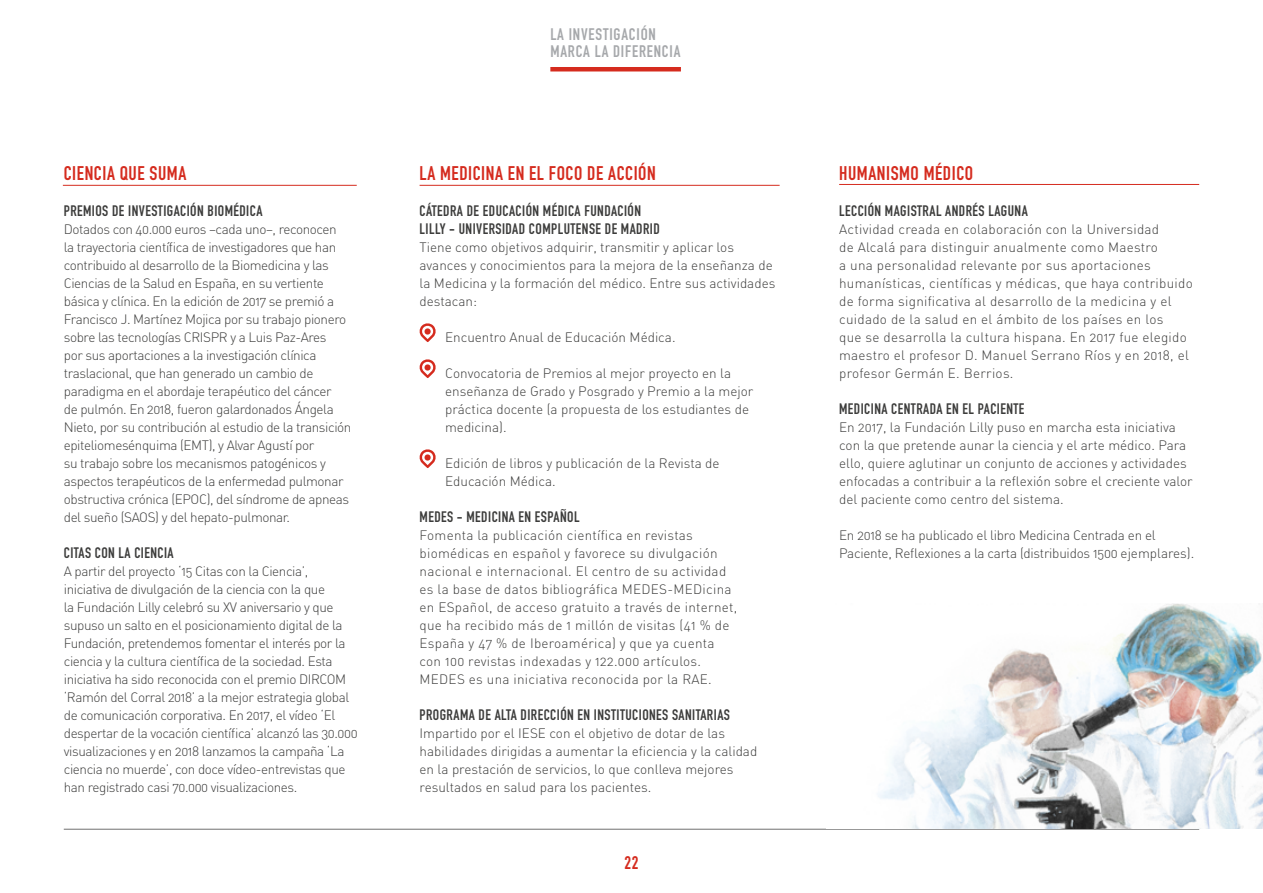
<style>
.page{position:relative;width:1263px;height:893px;background:#fff}
.page>*{position:absolute;margin:0;border:0;box-sizing:border-box;transform-origin:0 0}
.t1{font:700 19.5px "DIN Condensed";letter-spacing:.03em;color:#d52b1e}
.t2{font:700 18px "DIN Condensed";color:#d52b1e}
.t3{font:700 16.5px/16.5px "DIN Condensed";letter-spacing:.05em;color:#a6a8ab}
.t4{font:700 15px/18px "DIN Condensed";letter-spacing:.03em;color:#3c3c3b}
.t5{font:13.5px/18px "DIN Light Alternate";letter-spacing:-.03em;color:#3c3c3b}
.t6{font:13.5px/18px "DIN Light Alternate";letter-spacing:-.01em;color:#3c3c3b}
.t7{font:13.5px/18px "DIN Light Alternate";letter-spacing:.02em;color:#3c3c3b}
</style>
<div class="page">
<hr style="left:64px;top:829px;width:1135px;height:1px;background:#706f6f">
<img style="left:878px;top:603px;width:385px;height:226px">
<hr style="left:550px;top:67px;width:131px;height:4px;background:#d52b1e">
<svg style="left:419px;top:323px;width:17px;height:19px"></svg>
<svg style="left:419px;top:359px;width:17px;height:19px"></svg>
<svg style="left:419px;top:449px;width:17px;height:19px"></svg>
<hr style="left:63px;top:185px;width:294px;height:1px;background:#d52b1e">
<hr style="left:420px;top:185px;width:360px;height:1px;background:#d52b1e">
<hr style="left:839px;top:184px;width:360px;height:1px;background:#d52b1e">
<h1 class="t1" style="left:64px;top:160px;width:124px">CIENCIA QUE SUMA</h1>
<p class="t4" style="left:64px;top:202px;width:200px">PREMIOS DE INVESTIGACIÓN BIOMÉDICA</p>
<p class="t5" style="left:64px;top:220px;width:289px">Dotados con 40.000 euros –cada uno–, reconocen<br>la trayectoria científica de investigadores que han contribuido al desarrollo de la Biomedicina y las Ciencias de la Salud en España, en su vertiente básica y clínica. En la edición de 2017 se premió a Francisco J. Martínez Mojica por su trabajo pionero sobre las tecnologías CRISPR y a Luis Paz-Ares<br>por sus aportaciones a la investigación clínica traslacional, que han generado un cambio de paradigma en el abordaje terapéutico del cáncer<br>de pulmón. En 2018, fueron galardonados Ángela Nieto, por su contribución al estudio de la transición epiteliomesénquima (EMT), y Alvar Agustí por<br>su trabajo sobre los mecanismos patogénicos y aspectos terapéuticos de la enfermedad pulmonar obstructiva crónica (EPOC), del síndrome de apneas del sueño (SAOS) y del hepato-pulmonar.</p>
<p class="t4" style="left:64px;top:544px;width:111px">CITAS CON LA CIENCIA</p>
<p class="t5" style="left:64px;top:562px;width:295px">A partir del proyecto ‘15 Citas con la Ciencia’, iniciativa de divulgación de la ciencia con la que<br>la Fundación Lilly celebró su XV aniversario y que supuso un salto en el posicionamiento digital de la Fundación, pretendemos fomentar el interés por la ciencia y la cultura científica de la sociedad. Esta iniciativa ha sido reconocida con el premio DIRCOM ‘Ramón del Corral 2018’ a la mejor estrategia global de comunicación corporativa. En 2017, el vídeo ‘El despertar de la vocación científica’ alcanzó las 30.000 visualizaciones y en 2018 lanzamos la campaña ‘La ciencia no muerde’, con doce vídeo-entrevistas que han registrado casi 70.000 visualizaciones.</p>
<p class="t3" style="left:550px;top:26px;width:132px">LA INVESTIGACIÓN<br>MARCA LA DIFERENCIA</p>
<h1 class="t1" style="left:420px;top:160px;width:238px">LA MEDICINA EN EL FOCO DE ACCIÓN</h1>
<p class="t4" style="left:420px;top:202px;width:242px">CÁTEDRA DE EDUCACIÓN MÉDICA FUNDACIÓN<br>LILLY - UNIVERSIDAD COMPLUTENSE DE MADRID</p>
<p class="t6" style="left:420px;top:238px;width:357px">Tiene como objetivos adquirir, transmitir y aplicar los avances y conocimientos para la mejora de la enseñanza de la Medicina y la formación del médico. Entre sus actividades destacan:</p>
<p class="t6" style="left:445px;top:328px;width:232px">Encuentro Anual de Educación Médica.</p>
<p class="t6" style="left:445px;top:364px;width:310px">Convocatoria de Premios al mejor proyecto en la enseñanza de Grado y Posgrado y Premio a la mejor práctica docente (a propuesta de los estudiantes de medicina).</p>
<p class="t6" style="left:445px;top:454px;width:276px">Edición de libros y publicación de la Revista de<br>Educación Médica.</p>
<p class="t4" style="left:420px;top:508px;width:161px">MEDES - MEDICINA EN ESPAÑOL</p>
<p class="t7" style="left:420px;top:526px;width:319px">Fomenta la publicación científica en revistas biomédicas en español y favorece su divulgación nacional e internacional. El centro de su actividad es la base de datos bibliográfica MEDES-MEDicina en ESpañol, de acceso gratuito a través de internet, que ha recibido más de 1 millón de visitas (41 % de España y 47 % de Iberoamérica) y que ya cuenta con 100 revistas indexadas y 122.000 artículos.<br>MEDES es una iniciativa reconocida por la RAE.</p>
<p class="t4" style="left:420px;top:706px;width:312px">PROGRAMA DE ALTA DIRECCIÓN EN INSTITUCIONES SANITARIAS</p>
<p class="t6" style="left:420px;top:724px;width:339px">Impartido por el IESE con el objetivo de dotar de las habilidades dirigidas a aumentar la eficiencia y la calidad en la prestación de servicios, lo que conlleva mejores resultados en salud para los pacientes.</p>
<h2 class="t2" style="left:624px;top:850px;width:16px">22</h2>
<h1 class="t1" style="left:839px;top:160px;width:136px">HUMANISMO MÉDICO</h1>
<p class="t4" style="left:839px;top:202px;width:190px">LECCIÓN MAGISTRAL ANDRÉS LAGUNA</p>
<p class="t7" style="left:839px;top:220px;width:355px">Actividad creada en colaboración con la Universidad<br>de Alcalá para distinguir anualmente como Maestro<br>a una personalidad relevante por sus aportaciones humanísticas, científicas y médicas, que haya contribuido de forma significativa al desarrollo de la medicina y el cuidado de la salud en el ámbito de los países en los<br>que se desarrolla la cultura hispana. En 2017 fue elegido maestro el profesor D. Manuel Serrano Ríos y en 2018, el profesor Germán E. Berrios.</p>
<p class="t4" style="left:839px;top:400px;width:187px">MEDICINA CENTRADA EN EL PACIENTE</p>
<p class="t6" style="left:839px;top:418px;width:355px">En 2017, la Fundación Lilly puso en marcha esta iniciativa con la que pretende aunar la ciencia y el arte médico. Para ello, quiere aglutinar un conjunto de acciones y actividades enfocadas a contribuir a la reflexión sobre el creciente valor del paciente como centro del sistema.</p>
<p class="t6" style="left:839px;top:526px;width:357px">En 2018 se ha publicado el libro Medicina Centrada en el<br>Paciente, Reflexiones a la carta (distribuidos 1500 ejemplares).</p>
</div>
